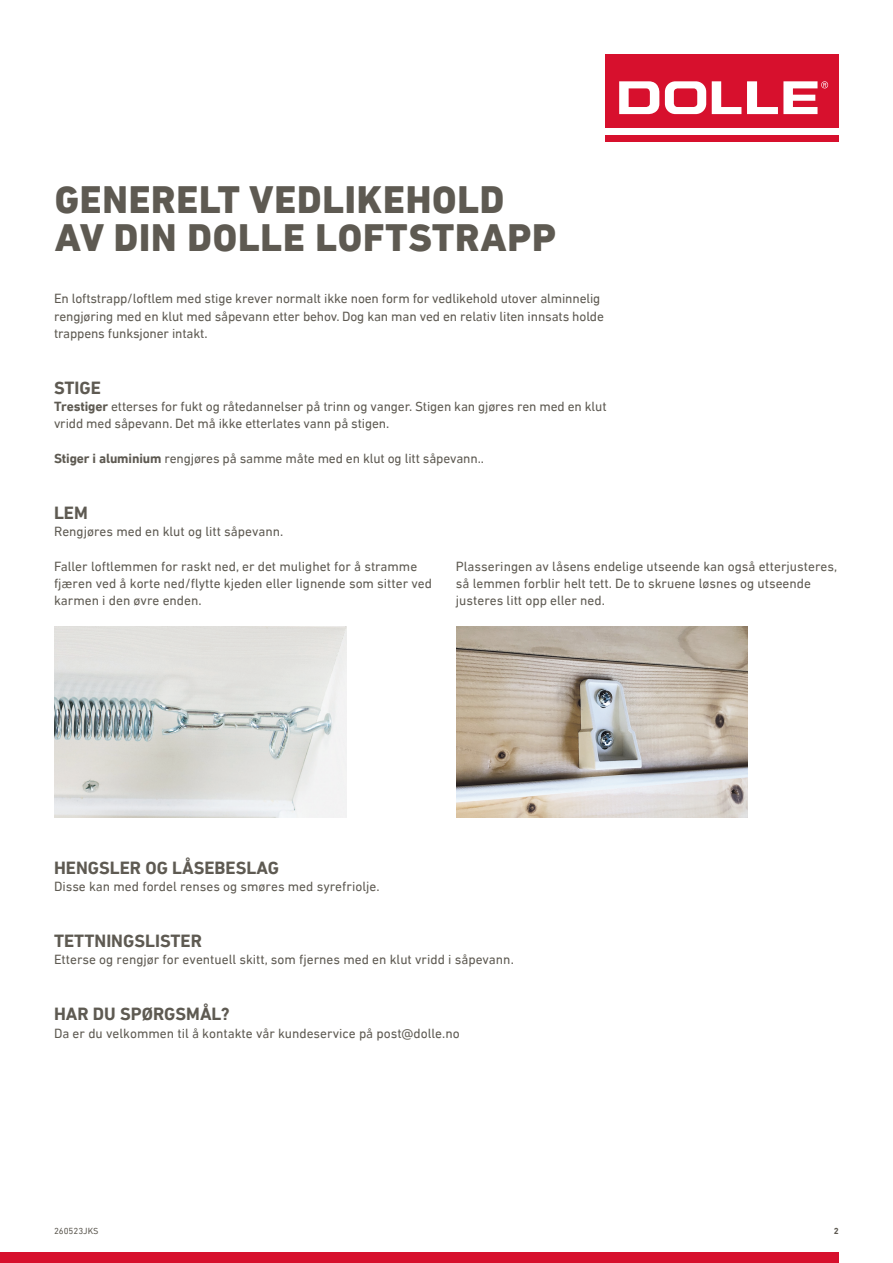
<style>
.page{position:relative;width:893px;height:1263px;background:#fff}
.page>*{position:absolute;margin:0;border:0;box-sizing:border-box;transform-origin:0 0}
.t1{font:800 39px/37.5px "DIN Next LT Pro";letter-spacing:.02em;color:#5e5a52}
.t2{font:700 18px "DIN Next LT Pro";color:#5e5a52}
.t3{font:13.5px/17.2px "DIN Next LT Pro";color:#5e5a52}
.t4{font:9px "DIN Next LT Pro";color:#5e5a52}
.t5{font:700 9px "DIN Next LT Pro";color:#5e5a52}
.s1{font-weight:700}
</style>
<div class="page">
<div style="left:605px;top:54px;width:234px;height:87px;background:#d7102d"></div>
<div style="left:605px;top:128px;width:234px;height:6px;background:#fff"></div>
<svg style="left:619px;top:81px;width:209px;height:33px"></svg>
<div style="left:0;top:1252px;width:839px;height:11px;background:#d7102d"></div>
<img style="left:55px;top:626px;width:291px;height:192px">
<img style="left:456px;top:626px;width:292px;height:192px">
<p class="t1" style="left:55px;top:181px;width:503px">GENERELT VEDLIKEHOLD<br>AV DIN DOLLE LOFTSTRAPP</p>
<p class="t3" style="left:54px;top:290px;width:551px">En loftstrapp/loftlem med stige krever normalt ikke noen form for vedlikehold utover alminnelig rengjøring med en klut med såpevann etter behov. Dog kan man ved en relativ liten innsats holde trappens funksjoner intakt.</p>
<p class="t2" style="left:54px;top:377px;width:48px">STIGE</p>
<p class="t3" style="left:54px;top:398px;width:554px"><span class="s1">Trestiger</span> etterses for fukt og råtedannelser på trinn og vanger. Stigen kan gjøres ren med en klut vridd med såpevann. Det må ikke etterlates vann på stigen.</p>
<p class="t3" style="left:54px;top:449px;width:431px"><span class="s1">Stiger i aluminium</span> rengjøres på samme måte med en klut og litt såpevann..</p>
<p class="t2" style="left:54px;top:502px;width:35px">LEM</p>
<p class="t3" style="left:54px;top:523px;width:231px">Rengjøres med en klut og litt såpevann.</p>
<p class="t3" style="left:54px;top:557px;width:380px">Faller loftlemmen for raskt ned, er det mulighet for å stramme fjæren ved å korte ned/flytte kjeden eller lignende som sitter ved karmen i den øvre enden.</p>
<p class="t3" style="left:456px;top:557px;width:383px">Plasseringen av låsens endelige utseende kan også etterjusteres, så lemmen forblir helt tett. De to skruene løsnes og utseende justeres litt opp eller ned.</p>
<p class="t2" style="left:54px;top:857px;width:227px">HENGSLER OG LÅSEBESLAG</p>
<p class="t3" style="left:54px;top:878px;width:327px">Disse kan med fordel renses og smøres med syrefriolje.</p>
<p class="t2" style="left:54px;top:930px;width:149px">TETTNINGSLISTER</p>
<p class="t3" style="left:54px;top:951px;width:461px">Etterse og rengjør for eventuell skitt, som fjernes med en klut vridd i såpevann.</p>
<p class="t2" style="left:54px;top:1004px;width:177px">HAR DU SPØRGSMÅL?</p>
<p class="t3" style="left:54px;top:1024px;width:407px">Da er du velkommen til å kontakte vår kundeservice på post@dolle.no</p>
<p class="t4" style="left:54px;top:1226px;width:46px">260523JKS</p>
<p class="t5" style="left:834px;top:1226px;width:7px">2</p>
</div>
